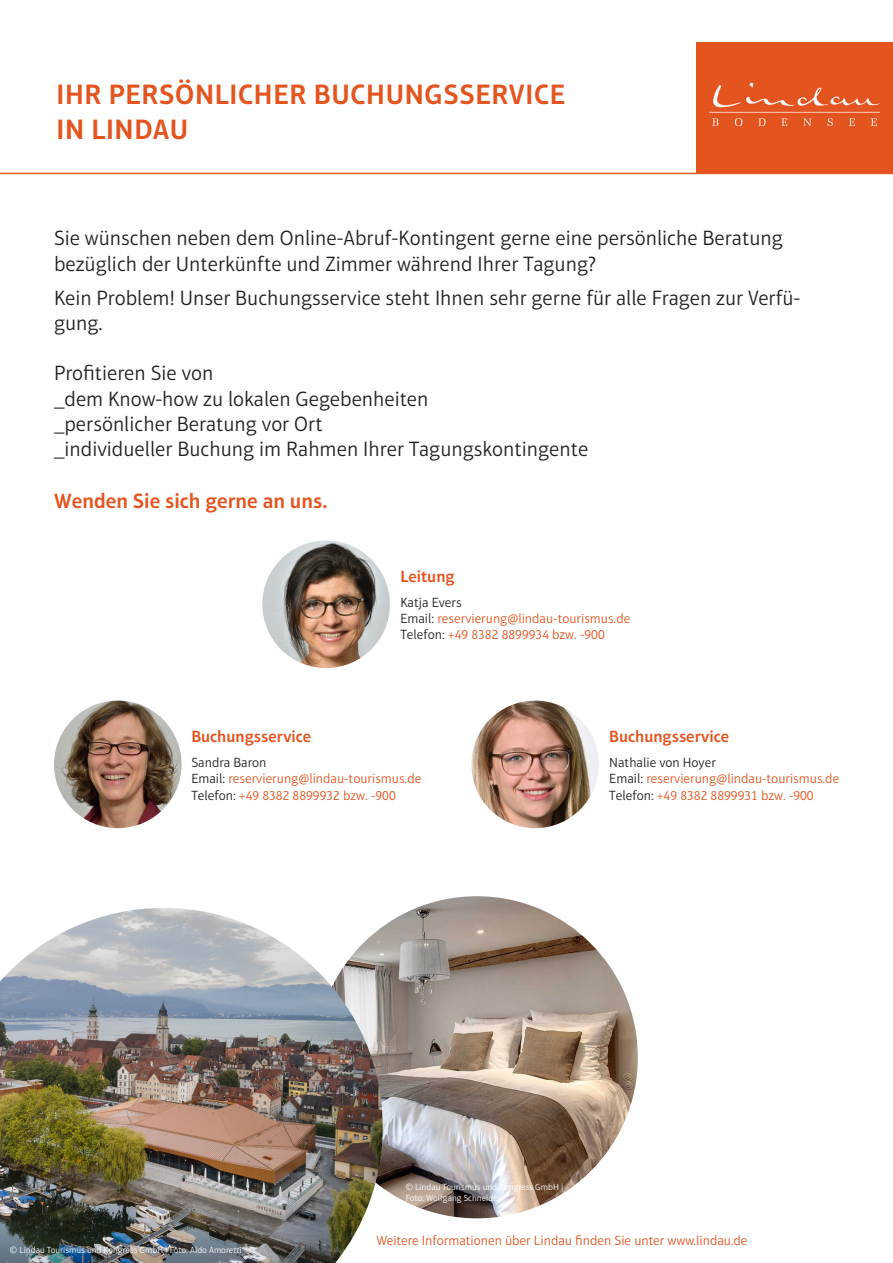
<style>
.page{position:relative;width:893px;height:1263px;background:#fff}
.page>*{position:absolute;margin:0;border:0;box-sizing:border-box;transform-origin:0 0}
.t1{font:600 28.5px "Aptifer Sans LT Pro";letter-spacing:.025em;color:#e4541f}
.t2{font:300 21px/25.2px "Aptifer Sans LT Pro";color:#231f20}
.t3{font:600 21px "Aptifer Sans LT Pro";color:#e4541f}
.Absatzformat_1{font:600 16.5px "Aptifer Sans LT Pro";color:#e4541f}
.Absatzformat_1-2{font:300 13.5px/16.2px "Aptifer Sans LT Pro";color:#e4541f}
.t4{font:300 9px/10.8px "Aptifer Sans LT Pro";color:#fff}
.s1{color:#231f20}
</style>
<div class="page">
<img style="left:316px;top:896px;width:322px;height:322px;border-radius:161px">
<hr style="left:0;top:173px;width:893px;height:1px;background:#e4541f">
<div style="left:697px;top:43px;width:196px;height:130px;background:#e4541f"></div>
<img style="left:262px;top:540px;width:128px;height:128px;border-radius:64px">
<img style="left:54px;top:701px;width:128px;height:127px;border-radius:64px">
<img style="left:471px;top:701px;width:128px;height:127px;border-radius:64px">
<img style="left:0;top:908px;width:383px;height:355px">
<p class="t1" style="left:56px;top:78px;width:510px">IHR PERSÖNLICHER BUCHUNGSSERVICE</p>
<p class="t1" style="left:56px;top:112px;width:133px">IN LINDAU</p>
<p class="t2" style="left:54px;top:226px;width:730px">Sie wünschen neben dem Online-Abruf-Kontingent gerne eine persönliche Beratung bezüglich der Unterkünfte und Zimmer während Ihrer Tagung?</p>
<p class="t2" style="left:54px;top:285px;width:748px">Kein Problem! Unser Buchungsservice steht Ihnen sehr gerne für alle Fragen zur Verfü&shy;gung.</p>
<p class="t2" style="left:54px;top:361px;width:536px">Profitieren Sie von<br>_dem Know-how zu lokalen Gegebenheiten<br>_persönlicher Beratung vor Ort<br>_individueller Buchung im Rahmen Ihrer Tagungskontingente</p>
<p class="t3" style="left:54px;top:488px;width:275px">Wenden Sie sich gerne an uns.</p>
<p class="Absatzformat_1" style="left:400px;top:566px;width:56px">Leitung</p>
<p class="Absatzformat_1-2" style="left:400px;top:594px;width:231px"><span class="s1">Katja Evers<br>Email:</span> reservierung@lindau-tourismus.de<br><span class="s1">Telefon:</span> +49 8382 8899934 bzw. -900</p>
<p class="Absatzformat_1" style="left:191px;top:726px;width:121px">Buchungsservice</p>
<p class="Absatzformat_1-2" style="left:191px;top:754px;width:231px"><span class="s1">Sandra Baron<br>Email:</span> reservierung@lindau-tourismus.de<br><span class="s1">Telefon:</span> +49 8382 8899932 bzw. -900</p>
<p class="Absatzformat_1" style="left:609px;top:726px;width:121px">Buchungsservice</p>
<p class="Absatzformat_1-2" style="left:609px;top:754px;width:231px"><span class="s1">Nathalie von Hoyer<br>Email:</span> reservierung@lindau-tourismus.de<br><span class="s1">Telefon:</span> +49 8382 8899931 bzw. -900</p>
<p class="t4" style="left:10px;top:1245px;width:233px">© Lindau Tourismus und Kongress GmbH | Foto: Aldo Amoretti</p>
<p class="t4" style="left:406px;top:1182px;width:159px">© Lindau Tourismus und Kongress GmbH |<br>Foto: Wolfgang Schneider</p>
<p class="Absatzformat_1-2" style="left:376px;top:1232px;width:373px">Weitere Informationen über Lindau finden Sie unter www.lindau.de</p>
</div>
